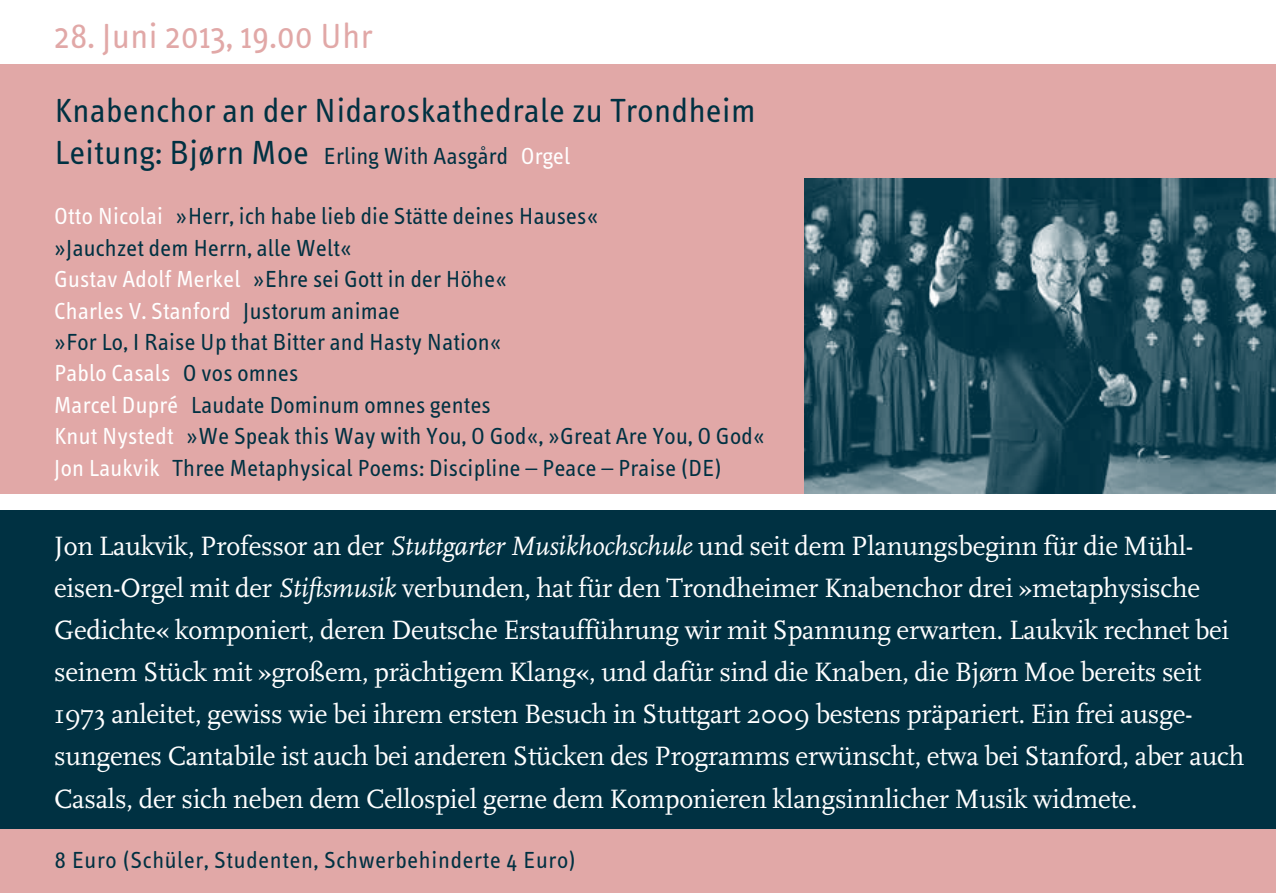
<style>
.page{position:relative;width:1276px;height:893px;background:#fff}
.page>*{position:absolute;margin:0;border:0;box-sizing:border-box;transform-origin:0 0}
.t1{font:36px "Info Text";letter-spacing:.015em;color:#e1a8a7}
.t2{font:34.5px "Info Text";letter-spacing:.015em;color:#003142}
.t3{font:27.6px/42px "Scala";letter-spacing:-.01em;color:#fff}
.t4{font:24px/31.5px "Info Text";letter-spacing:.01em;color:#003142}
.t5{font:24px "Info Text";letter-spacing:.03em;color:#003142}
.s1{font-size:34.5px}
.s2{color:#fff}
.s3{font-style:italic}
</style>
<div class="page">
<div style="left:0;top:510px;width:1276px;height:319px;background:#003142"></div>
<div style="left:0;top:64px;width:1276px;height:429px;background:#e1a8a7"></div>
<div style="left:0;top:829px;width:1276px;height:64px;background:#e1a8a7"></div>
<img style="left:805px;top:179px;width:471px;height:314px">
<h1 class="t1" style="left:54px;top:16px;width:320px">28. Juni 2013, 19.00 Uhr</h1>
<p class="t2" style="left:54px;top:92px;width:703px">Knabenchor an der Nidaroskathedrale zu Trondheim</p>
<p class="t4" style="left:54px;top:141px;width:517px"><span class="s1">Leitung: Bjørn Moe</span> Erling With Aasgård <span class="s2">Orgel</span></p>
<p class="t4" style="left:54px;top:201px;width:712px"><span class="s2">Otto Nicolai</span> »Herr, ich habe lieb die Stätte deines Hauses«<br>»Jauchzet dem Herrn, alle Welt«<br><span class="s2">Gustav Adolf Merkel</span> »Ehre sei Gott in der Höhe«<br><span class="s2">Charles V. Stanford</span> Justorum animae<br>»For Lo, I Raise Up that Bitter and Hasty Nation«<br><span class="s2">Pablo Casals</span> O vos omnes<br><span class="s2">Marcel Dupré</span> Laudate Dominum omnes gentes<br><span class="s2">Knut Nystedt</span> »We Speak this Way with You, O God«, »Great Are You, O God« <span class="s2">Jon Laukvik</span> Three Metaphysical Poems: Discipline – Peace – Praise (DE)</p>
<p class="t3" style="left:54px;top:526px;width:1192px">Jon Laukvik, Professor an der <span class="s3">Stuttgarter Musikhochschule</span> und seit dem Planungsbeginn für die Mühl&shy;eisen-Orgel mit der <span class="s3">Stiftsmusik</span> verbunden, hat für den Trondheimer Knabenchor drei »metaphysische Gedichte« komponiert, deren Deutsche Erstaufführung wir mit Spannung erwarten. Laukvik rechnet bei seinem Stück mit »großem, prächtigem Klang«, und dafür sind die Knaben, die Bjørn Moe bereits seit 1973 anleitet, gewiss wie bei ihrem ersten Besuch in Stuttgart 2009 bestens präpariert. Ein frei ausge&shy;sungenes Cantabile ist auch bei anderen Stücken des Programms erwünscht, etwa bei Stanford, aber auch Casals, der sich neben dem Cellospiel gerne dem Komponieren klangsinnlicher Musik widmete.</p>
<p class="t5" style="left:54px;top:847px;width:523px">8 Euro (Schüler, Studenten, Schwerbehinderte 4 Euro)</p>
</div>
